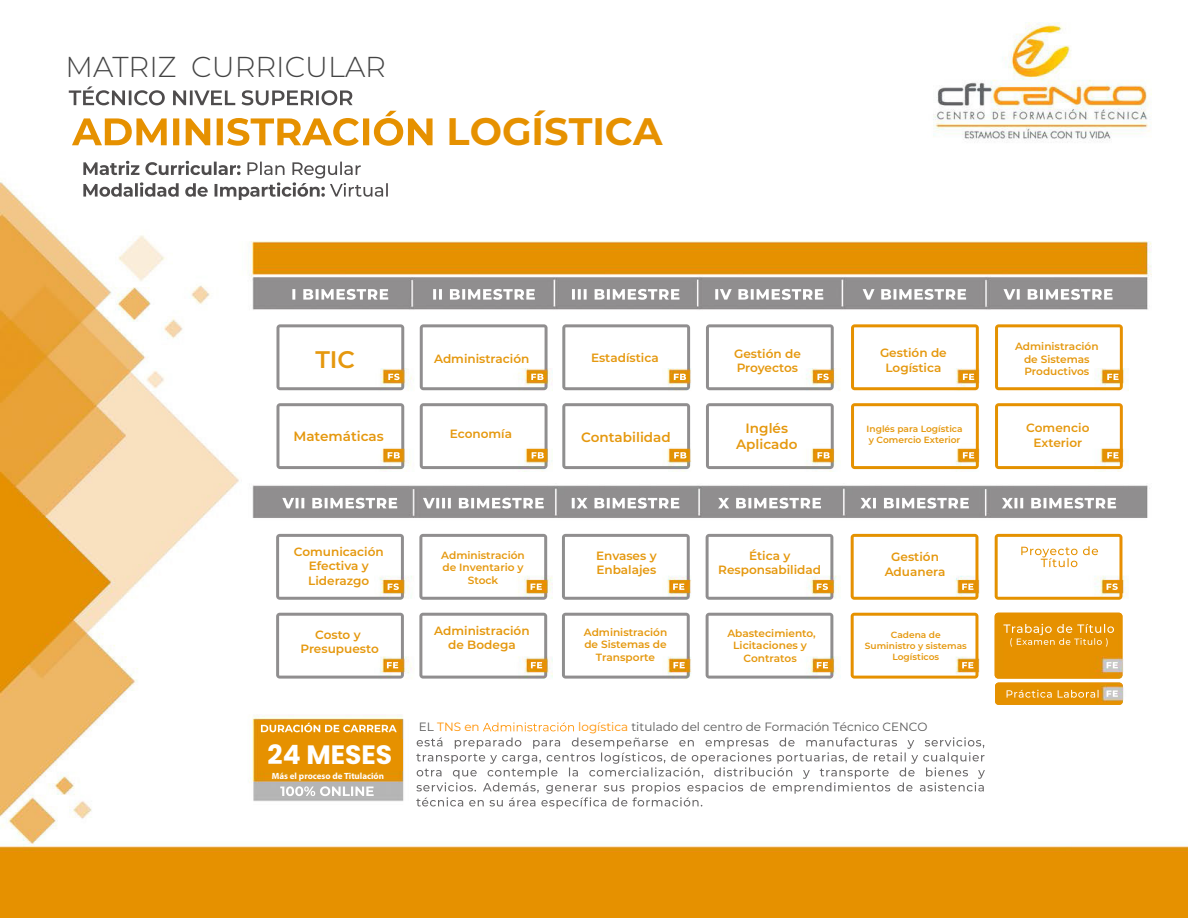
<style>
.page{position:relative;width:1188px;height:918px;background:#fff}
.page>*{position:absolute;margin:0;border:0;box-sizing:border-box;transform-origin:0 0}
.t1{font:700 38.4px "Montserrat";color:#e69100}
.t2{font:300 28.8px "Montserrat";color:#444}
.t3{font:700 26.55px "Poppins";color:#fff}
.t4{font:600 24px "Montserrat";color:#e5980e}
.t5{font:600 13.5px/16.2px "Montserrat";color:#e5980e;text-align:center}
.t6{font:600 12px/14.4px "Montserrat";color:#e5980e;text-align:center}
.t7{font:12px "Montserrat";color:#595959}
.t8{font:12px "Montserrat";color:#ff9100}
.t9{font:600 10.5px/12.6px "Montserrat";color:#e5980e;text-align:center}
.t10{font:600 9px/10.8px "Montserrat";color:#e5980e}
.t11{font:700 9px "Myriad Pro";color:#fff}
.s1{color:#595959}
.s2{color:#ff9100}
</style>
<div class="page">
<img style="left:0;top:22px;width:1188px;height:896px">
<img style="left:83px;top:161px;width:259px;height:14px">
<img style="left:87px;top:86px;width:250px;height:19px">
<img style="left:276px;top:324px;width:128px;height:66px">
<img style="left:420px;top:324px;width:128px;height:66px">
<img style="left:562px;top:324px;width:128px;height:66px">
<img style="left:706px;top:324px;width:128px;height:66px">
<img style="left:851px;top:324px;width:128px;height:66px">
<img style="left:995px;top:324px;width:128px;height:66px">
<img style="left:276px;top:403px;width:128px;height:66px">
<img style="left:420px;top:403px;width:128px;height:66px">
<img style="left:562px;top:403px;width:128px;height:66px">
<img style="left:706px;top:403px;width:128px;height:66px">
<img style="left:851px;top:403px;width:128px;height:66px">
<img style="left:995px;top:403px;width:128px;height:66px">
<img style="left:276px;top:534px;width:128px;height:66px">
<img style="left:419px;top:534px;width:128px;height:66px">
<img style="left:562px;top:534px;width:128px;height:66px">
<img style="left:706px;top:534px;width:127px;height:66px">
<img style="left:851px;top:534px;width:127px;height:66px">
<img style="left:995px;top:534px;width:127px;height:66px">
<img style="left:276px;top:613px;width:128px;height:66px">
<img style="left:419px;top:613px;width:128px;height:66px">
<img style="left:562px;top:613px;width:128px;height:66px">
<img style="left:706px;top:613px;width:127px;height:66px">
<img style="left:851px;top:613px;width:127px;height:66px">
<img style="left:995px;top:613px;width:127px;height:66px">
<img style="left:995px;top:683px;width:128px;height:22px">
<img style="left:292px;top:289px;width:96px;height:11px">
<img style="left:433px;top:289px;width:102px;height:11px">
<img style="left:572px;top:289px;width:107px;height:11px">
<img style="left:715px;top:289px;width:108px;height:11px">
<img style="left:863px;top:289px;width:103px;height:11px">
<img style="left:1003px;top:289px;width:110px;height:11px">
<img style="left:282px;top:498px;width:115px;height:11px">
<img style="left:423px;top:498px;width:121px;height:11px">
<img style="left:572px;top:498px;width:107px;height:11px">
<img style="left:718px;top:498px;width:103px;height:11px">
<img style="left:860px;top:498px;width:109px;height:11px">
<img style="left:1002px;top:498px;width:114px;height:11px">
<img style="left:998px;top:717px;width:114px;height:11px">
<svg style="left:388px;top:374px;width:12px;height:6px"></svg>
<svg style="left:531px;top:374px;width:13px;height:6px"></svg>
<svg style="left:674px;top:374px;width:12px;height:6px"></svg>
<svg style="left:817px;top:452px;width:13px;height:6px"></svg>
<svg style="left:674px;top:452px;width:12px;height:6px"></svg>
<svg style="left:532px;top:452px;width:12px;height:6px"></svg>
<svg style="left:388px;top:452px;width:12px;height:6px"></svg>
<svg style="left:817px;top:374px;width:12px;height:6px"></svg>
<svg style="left:963px;top:374px;width:11px;height:6px"></svg>
<svg style="left:1107px;top:374px;width:12px;height:6px"></svg>
<svg style="left:963px;top:452px;width:11px;height:6px"></svg>
<svg style="left:1107px;top:452px;width:12px;height:6px"></svg>
<svg style="left:388px;top:583px;width:11px;height:7px"></svg>
<svg style="left:531px;top:584px;width:11px;height:6px"></svg>
<svg style="left:673px;top:584px;width:11px;height:6px"></svg>
<svg style="left:817px;top:662px;width:11px;height:6px"></svg>
<svg style="left:673px;top:662px;width:12px;height:6px"></svg>
<svg style="left:531px;top:662px;width:11px;height:6px"></svg>
<svg style="left:387px;top:662px;width:11px;height:6px"></svg>
<svg style="left:817px;top:583px;width:11px;height:7px"></svg>
<svg style="left:962px;top:584px;width:11px;height:6px"></svg>
<svg style="left:1107px;top:583px;width:11px;height:7px"></svg>
<svg style="left:962px;top:662px;width:11px;height:6px"></svg>
<svg style="left:1107px;top:662px;width:11px;height:6px"></svg>
<svg style="left:1107px;top:690px;width:11px;height:7px"></svg>
<img style="left:1003px;top:624px;width:111px;height:9px">
<img style="left:293px;top:723px;width:104px;height:9px">
<img style="left:280px;top:786px;width:94px;height:10px">
<img style="left:1007px;top:690px;width:92px;height:8px">
<img style="left:1021px;top:546px;width:77px;height:9px">
<div style="left:259px;top:739px;width:144px;height:31px;background:#e69100"></div>
<svg style="left:72px;top:111px;width:361px;height:35px"></svg>
<div style="left:415px;top:718px;width:570px;height:17px;background:#fff"></div>
<svg style="left:483px;top:722px;width:91px;height:9px"></svg>
<h2 class="t2" style="left:66px;top:47px;width:322px">MATRIZ CURRICULAR</h2>
<h1 class="t1" style="left:447px;top:104px;width:217px">LOGÍSTICA</h1>
<h3 class="t4" style="left:315px;top:342px;width:41px">TIC</h3>
<p class="t6" style="left:434px;top:351px;width:97px">Administración</p>
<p class="t6" style="left:591px;top:350px;width:69px">Estadística</p>
<p class="t6" style="left:734px;top:346px;width:68px;text-align:left">Gestión de<br>Proyectos</p>
<p class="t6" style="left:880px;top:345px;width:68px">Gestión de<br>Logística</p>
<p class="t9" style="left:1015px;top:340px;width:85px">Administración de Sistemas<br>Productivos</p>
<p class="t5" style="left:293px;top:427px;width:92px">Matemáticas</p>
<p class="t6" style="left:450px;top:426px;width:64px">Economía</p>
<p class="t5" style="left:581px;top:428px;width:91px">Contabilidad</p>
<p class="t5" style="left:736px;top:420px;width:63px">Inglés<br>Aplicado</p>
<p class="t10" style="left:867px;top:423px;width:98px">Inglés para Logística y Comercio Exterior</p>
<p class="t6" style="left:1026px;top:420px;width:65px">Comencio<br>Exterior</p>
<p class="t6" style="left:294px;top:544px;width:91px">Comunicación<br>Efectiva y<br>Liderazgo</p>
<p class="t9" style="left:441px;top:548px;width:85px">Administración de Inventario y<br>Stock</p>
<p class="t6" style="left:596px;top:548px;width:62px;text-align:left">Envases y<br>Enbalajes</p>
<p class="t6" style="left:718px;top:548px;width:105px">Ética y<br>Responsabilidad</p>
<p class="t6" style="left:885px;top:549px;width:62px">Gestión<br>Aduanera</p>
<p class="t6" style="left:300px;top:627px;width:80px">Costo y<br>Presupuesto</p>
<p class="t6" style="left:434px;top:623px;width:97px">Administración de Bodega</p>
<p class="t9" style="left:584px;top:625px;width:85px">Administración de Sistemas de<br>Transporte</p>
<p class="t9" style="left:727px;top:626px;width:90px">Abastecimiento,<br>Licitaciones y<br>Contratos</p>
<p class="t10" style="left:865px;top:629px;width:103px;text-align:center">Cadena de<br>Suministro y sistemas<br>Logísticos</p>
<h3 class="t3" style="left:268px;top:739px;width:126px">24 MESES</h3>
<p class="t11" style="left:272px;top:770px;width:114px">Más el proceso de Titulación</p>
<p class="t8" style="left:419px;top:719px;width:62px"><span class="s1">EL</span> TNS en</p>
<p class="t7" style="left:578px;top:719px;width:351px"><span class="s2">logística</span> titulado del centro de Formación Técnico CENCO</p>
</div>
